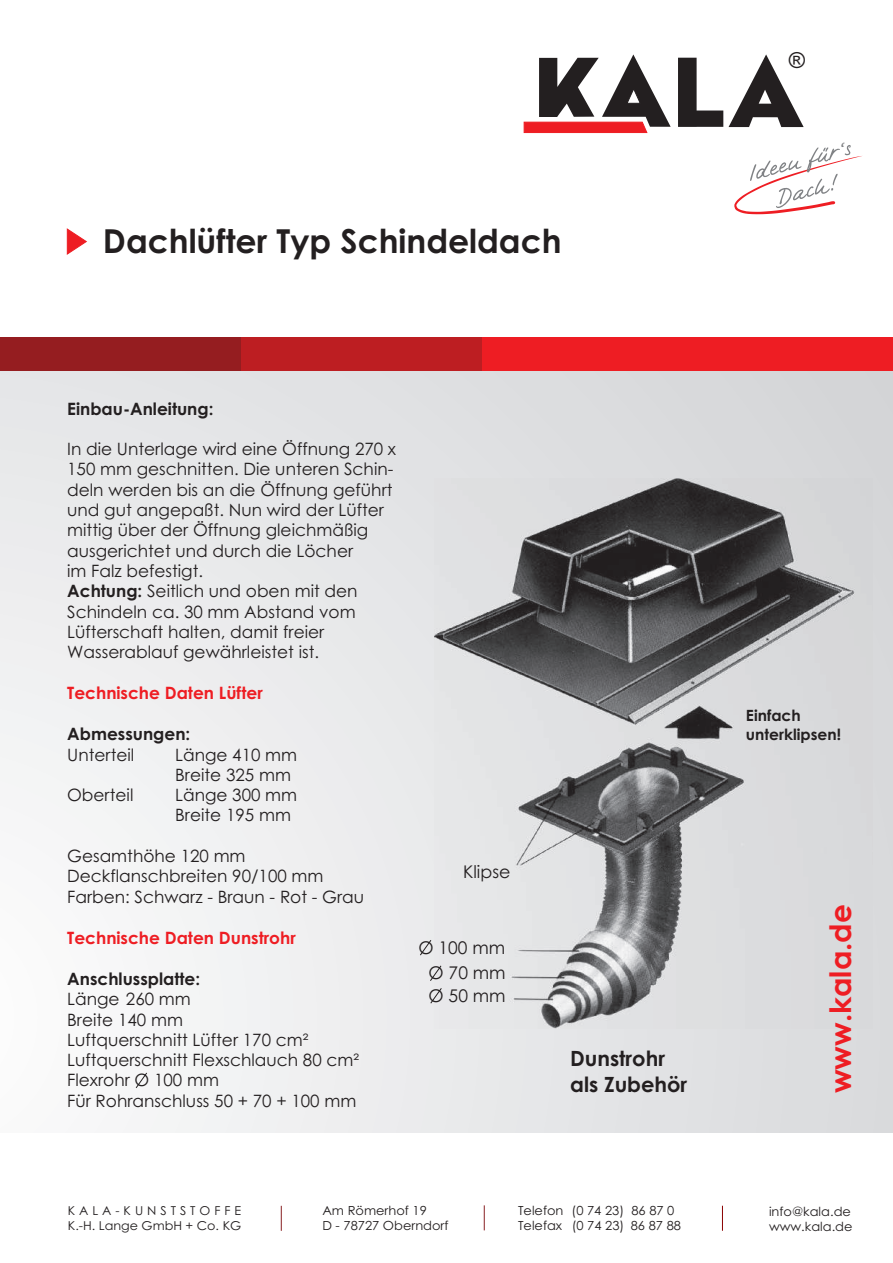
<style>
.page{position:relative;width:893px;height:1263px;background:#fff}
.page>*{position:absolute;margin:0;border:0;box-sizing:border-box;transform-origin:0 0}
.t1{font:700 33px "Century Gothic";color:#231f20}
.t2{font:700 29.55px "Century Gothic";color:#ee1d23}
.t3{font:22.05px "Arial";color:#231f20}
.t4{font:700 21px/25.5px "Century Gothic";color:#231f20}
.t5{font:17.55px/22.5px "Century Gothic";color:#231f20}
.t6{font:16.95px/20.2px "Century Gothic";color:#231f20}
.t7{font:700 16.95px "Century Gothic";color:#231f20}
.t8{font:700 16.95px "Century Gothic";color:#ee1d23}
.t9{font:15.75px "Lucida Handwrit";color:#808285}
.t10{font:700 15.45px/18.8px "Century Gothic";color:#231f20}
.t11{font:12.45px/14.9px "Century Gothic";color:#231f20}
.t12{font:12.3px/14.5px "Century Gothic";letter-spacing:.32em;color:#231f20}
.s1{font-weight:700}
</style>
<div class="page">
<div style="left:0;top:362px;width:893px;height:771px;background:linear-gradient(to right,#f4f5f5,#d6d7d9)"></div>
<div style="left:0;top:337px;width:244px;height:34px;background:#951d20"></div>
<div style="left:242px;top:337px;width:241px;height:34px;background:#bd1e22"></div>
<div style="left:482px;top:337px;width:411px;height:34px;background:#ee1d23"></div>
<img style="left:435px;top:479px;width:438px;height:549px">
<svg style="left:67px;top:228px;width:20px;height:27px"></svg>
<svg style="left:135px;top:1072px;width:13px;height:17px"></svg>
<svg style="left:429px;top:965px;width:13px;height:39px"></svg>
<svg style="left:419px;top:939px;width:13px;height:17px"></svg>
<svg style="left:484px;top:1205px;width:1px;height:25px"></svg>
<svg style="left:281px;top:1206px;width:1px;height:25px"></svg>
<svg style="left:722px;top:1206px;width:1px;height:25px"></svg>
<svg style="left:524px;top:54px;width:147px;height:79px"></svg>
<svg style="left:729px;top:54px;width:75px;height:73px"></svg>
<svg style="left:678px;top:58px;width:45px;height:69px"></svg>
<svg style="left:734px;top:145px;width:128px;height:69px"></svg>
<h1 class="t1" style="left:103px;top:229px;width:460px">Dachlüfter Typ Schindeldach</h1>
<p class="t7" style="left:67px;top:402px;width:148px">Einbau-Anleitung:</p>
<p class="t6" style="left:67px;top:440px;width:330px">In die Unterlage wird eine Öffnung 270 x 150 mm geschnitten. Die unteren Schin&shy;deln werden bis an die Öffnung geführt und gut angepaßt. Nun wird der Lüfter mittig über der Öffnung gleichmäßig ausgerichtet und durch die Löcher<br>im Falz befestigt.<br><span class="s1">Achtung:</span> Seitlich und oben mit den Schindeln ca. 30 mm Abstand vom Lüfterschaft halten, damit freier Wasserablauf gewährleistet ist.</p>
<p class="t8" style="left:67px;top:687px;width:197px">Technische Daten Lüfter</p>
<p class="t7" style="left:67px;top:728px;width:125px">Abmessungen:</p>
<p class="t6" style="left:67px;top:746px;width:69px">Unterteil</p>
<p class="t6" style="left:175px;top:746px;width:123px">Länge 410 mm<br>Breite 325 mm</p>
<p class="t6" style="left:67px;top:786px;width:68px">Oberteil</p>
<p class="t6" style="left:175px;top:786px;width:123px">Länge 300 mm<br>Breite 195 mm</p>
<p class="t6" style="left:67px;top:847px;width:299px">Gesamthöhe 120 mm<br>Deckflanschbreiten 90/100 mm<br>Farben: Schwarz - Braun - Rot - Grau</p>
<p class="t8" style="left:67px;top:931px;width:230px">Technische Daten Dunstrohr</p>
<p class="t7" style="left:67px;top:972px;width:135px">Anschlussplatte:</p>
<p class="t6" style="left:67px;top:990px;width:293px">Länge 260 mm<br>Breite 140 mm<br>Luftquerschnitt Lüfter 170 cm²<br>Luftquerschnitt Flexschlauch 80 cm²<br>Flexrohr O 100 mm<br>Für Rohranschluss 50 + 70 + 100 mm</p>
<p class="t5" style="left:463px;top:862px;width:49px">Klipse</p>
<p class="t5" style="left:418px;top:938px;width:88px">O 100 mm</p>
<p class="t5" style="left:429px;top:963px;width:79px">O 70 mm<br>O 50 mm</p>
<p class="t4" style="left:570px;top:1048px;width:119px">Dunstrohr als Zubehör</p>
<h3 class="t3" style="left:789px;top:52px;width:18px">®</h3>
<p class="t9" style="left:839px;top:143px;width:6px">‘</p>
<p class="t10" style="left:746px;top:708px;width:97px">Einfach unterklipsen!</p>
<h2 class="t2" style="left:829px;top:1093px;width:190px;rotate:-90deg">www.kala.de</h2>
<p class="t12" style="left:68px;top:1205px;width:175px">KALA-KUNSTSTOFFE<br>K.-H. Lange GmbH + Co. KG</p>
<p class="t11" style="left:322px;top:1204px;width:128px">Am Römerhof 19<br>D - 78727 Oberndorf</p>
<p class="t11" style="left:518px;top:1204px;width:164px">Telefon (0 74 23) 86 87 0<br>Telefax (0 74 23) 86 87 88</p>
<p class="t11" style="left:769px;top:1205px;width:85px">info@kala.de www.kala.de</p>
</div>
